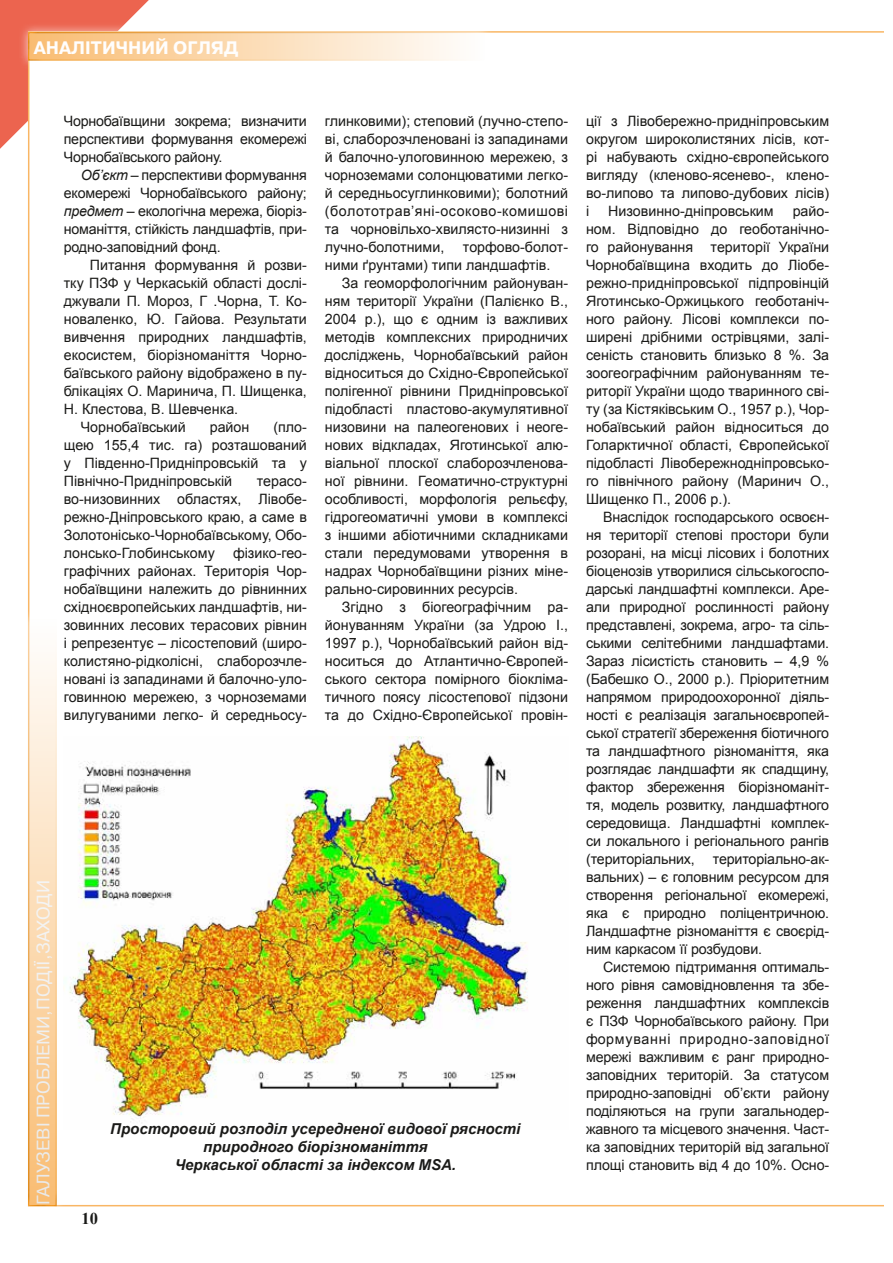
<style>
.page{position:relative;width:893px;height:1263px;background:#fff}
.page>*{position:absolute;margin:0;border:0;box-sizing:border-box;transform-origin:0 0}
.t1{font:18px "Pragmatica C";color:#e9e9e9}
.t2{font:700 18px "Pragmatica WINC";color:#fffefd}
.t3{font:700 16.5px "Times New Roman";color:#1a1a18}
.t4{font:italic 700 15px/18px "Arial";color:#1a1a18;text-align:center}
.t5{font:14.25px/18px "Arial";color:#1a1a18;text-align:justify}
.s1{font-style:italic}
</style>
<div class="page">
<svg style="left:0;top:0;width:149px;height:149px"></svg>
<div style="left:28px;top:31px;width:865px;height:1175px;background:#fff;border:2px solid #f9b664"></div>
<div style="left:19px;top:22px;width:475px;height:49px;background:#fff;opacity:.75"></div>
<div style="left:25px;top:32px;width:461px;height:30px;background:#1a1a18;opacity:.75"></div>
<div style="left:18px;top:609px;width:49px;height:607px;background:#fff"></div>
<div style="left:28px;top:617px;width:30px;height:596px;background:#1a1a18;opacity:.75"></div>
<div style="left:884px;top:2px;width:9px;height:1241px;background:#fff"></div>
<img style="left:69px;top:737px;width:459px;height:385px">
<p class="t2" style="left:34px;top:38px;width:206px">АНАЛІТИЧНИЙ ОГЛЯД</p>
<p class="t5" style="left:64px;top:112px;width:245px">Чорнобаївщини зокрема; визначити перспективи формування екомережі Чорнобаївського району.</p>
<p class="t5" style="left:64px;top:166px;width:245px;text-indent:17px"><span class="s1">Об’єкт</span> – перспективи формування екомережі Чорнобаївського району; <span class="s1">предмет</span> – екологічна мережа, біоріз&shy;номаніття, стійкість ландшафтів, при&shy;родно-заповідний фонд.</p>
<p class="t5" style="left:90px;top:256px;width:219px">Питання формування й розви-</p>
<p class="t5" style="left:64px;top:274px;width:245px">тку ПЗФ у Черкаській області дослі-</p>
<p class="t5" style="left:64px;top:292px;width:245px">джували П. Мороз, Г .Чорна, Т. Ко-</p>
<p class="t5" style="left:64px;top:310px;width:245px">новаленко, Ю. Гайова. Результати</p>
<p class="t5" style="left:64px;top:328px;width:245px">вивчення природних ландшафтів,</p>
<p class="t5" style="left:64px;top:346px;width:245px">екосистем, біорізноманіття Чорно-</p>
<p class="t5" style="left:64px;top:364px;width:245px">баївського району відображено в пу-</p>
<p class="t5" style="left:64px;top:382px;width:245px">блікаціях О. Маринича, П. Шищенка,</p>
<p class="t5" style="left:64px;top:400px;width:176px">Н. Клестова, В. Шевченка.</p>
<p class="t5" style="left:81px;top:418px;width:106px">Чорнобаївський</p>
<p class="t5" style="left:210px;top:418px;width:41px">район</p>
<p class="t5" style="left:64px;top:418px;width:245px;text-indent:210px">(пло&shy;щею 155,4 тис. га) розташований у Південно-Придніпровській та у Північно-Придніпровській</p>
<p class="t5" style="left:64px;top:472px;width:245px;text-indent:193px">терасо&shy;во-низовинних областях, Лівобе&shy;режно-Дніпровського краю, а саме в Золотонісько-Чорнобаївському, Обо&shy;лонсько-Глобинському</p>
<p class="t5" style="left:64px;top:544px;width:245px;text-indent:169px">фізико-гео&shy;графічних районах. Територія Чор&shy;нобаївщини належить до рівнинних східноєвропейських ландшафтів, ни&shy;зовинних лесових терасових рівнин і репрезентує – лісостеповий (широ&shy;колистяно-рідколісні, слаборозчле&shy;новані із западинами й балочно-уло&shy;говинною мережею, з чорноземами вилугуваними легко- й середньосу-</p>
<p class="t5" style="left:325px;top:112px;width:245px">глинковими); степовий (лучно-степо&shy;ві, слаборозчленовані із западинами й балочно-улоговинною мережею, з чорноземами солонцюватими легко&shy;й середньосуглинковими); болотний (болототрав’яні-осоково-комишові та чорновільхо-хвилясто-низинні з лучно-болотними,</p>
<p class="t5" style="left:325px;top:238px;width:245px;text-indent:138px">торфово-болот&shy;ними ґрунтами) типи ландшафтів.</p>
<p class="t5" style="left:325px;top:274px;width:245px;text-indent:17px">За геоморфологічним районуван&shy;ням території України (Палієнко В., 2004 р.), що є одним із важливих методів комплексних природничих досліджень, Чорнобаївський район відноситься до Східно-Європейської полігенної рівнини Придніпровської підобласті пластово-акумулятивної низовини на палеогенових і неоге&shy;нових відкладах, Яготинської алю&shy;віальної плоскої слаборозчленова&shy;ної рівнини. Геоматично-структурні особливості, морфологія рельєфу, гідрогеоматичні умови в комплексі з іншими абіотичними складниками стали передумовами утворення в надрах Чорнобаївщини різних міне&shy;рально-сировинних ресурсів.</p>
<p class="t5" style="left:325px;top:598px;width:245px;text-indent:17px">Згідно з біогеографічним ра&shy;йонуванням України (за Удрою І., 1997 р.), Чорнобаївський район від&shy;носиться до Атлантично-Європей&shy;ського сектора помірного біокліма&shy;тичного поясу лісостепової підзони та до Східно-Європейської провін-</p>
<p class="t1" style="left:33px;top:1205px;width:326px;rotate:-90deg">ГАЛУЗЕВІ ПРОБЛЕМИ,ПОДІЇ,ЗАХОДИ</p>
<p class="t4" style="left:110px;top:1120px;width:412px">Просторовий розподіл усередненої видової рясності природного біорізноманіття<br>Черкаської області за індексом MSA.</p>
<p class="t3" style="left:81px;top:1207px;width:18px">10</p>
<p class="t5" style="left:586px;top:112px;width:245px">ції з Лівобережно-придніпровським округом широколистяних лісів, кот&shy;рі набувають східно-європейського вигляду (кленово-ясенево-, клено&shy;во-липово та липово-дубових лісів) і</p>
<p class="t5" style="left:608px;top:202px;width:167px">Низовинно-дніпровським</p>
<p class="t5" style="left:586px;top:202px;width:245px;text-indent:207px">райо&shy;ном. Відповідно до геоботанічно&shy;го районування території України Чорнобаївщина входить до Ліобе&shy;режно-придніпровської підпровінцій Яготинсько-Оржицького геоботаніч&shy;ного району. Лісові комплекси по&shy;ширені дрібними острівцями, залі&shy;сеність становить близько 8 %. За зоогеографічним районуванням те&shy;риторії України щодо тваринного сві&shy;ту (за Кістяківським О., 1957 р.), Чор&shy;нобаївський район відноситься до Голарктичної області, Європейської підобласті Лівобережнодніпровсько&shy;го північного району (Маринич О., Шищенко П., 2006 р.).</p>
<p class="t5" style="left:586px;top:508px;width:245px;text-indent:17px">Внаслідок господарського освоєн&shy;ня території степові простори були розорані, на місці лісових і болотних біоценозів утворилися сільськогоспо&shy;дарські ландшафтні комплекси. Аре&shy;али природної рослинності району представлені, зокрема, агро- та сіль&shy;ськими селітебними ландшафтами.<br>Зараз лісистість становить – 4,9 % (Бабешко О., 2000 р.). Пріоритетним напрямом природоохоронної діяль&shy;ності є реалізація загальноєвропей&shy;ської стратегії збереження біотичного та ландшафтного різноманіття, яка розглядає ландшафти як спадщину, фактор збереження біорізноманіт&shy;тя, модель розвитку, ландшафтного середовища. Ландшафтні комплек&shy;си локального і регіонального рангів (територіальних,</p>
<p class="t5" style="left:586px;top:850px;width:245px;text-indent:127px">територіально-ак&shy;вальних) – є головним ресурсом для створення регіональної екомережі, яка є природно поліцентричною.<br>Ландшафтне різноманіття є своєрід&shy;ним каркасом її розбудови.</p>
<p class="t5" style="left:586px;top:958px;width:245px;text-indent:17px">Системою підтримання оптималь&shy;ного рівня самовідновлення та збе&shy;реження ландшафтних комплексів є ПЗФ Чорнобаївського району. При формуванні природно-заповідної мережі важливим є ранг природно&shy;заповідних територій. За статусом природно-заповідні об’єкти району поділяються на групи загальнодер&shy;жавного та місцевого значення. Част&shy;ка заповідних територій від загальної площі становить від 4 до 10%. Осно-</p>
</div>
